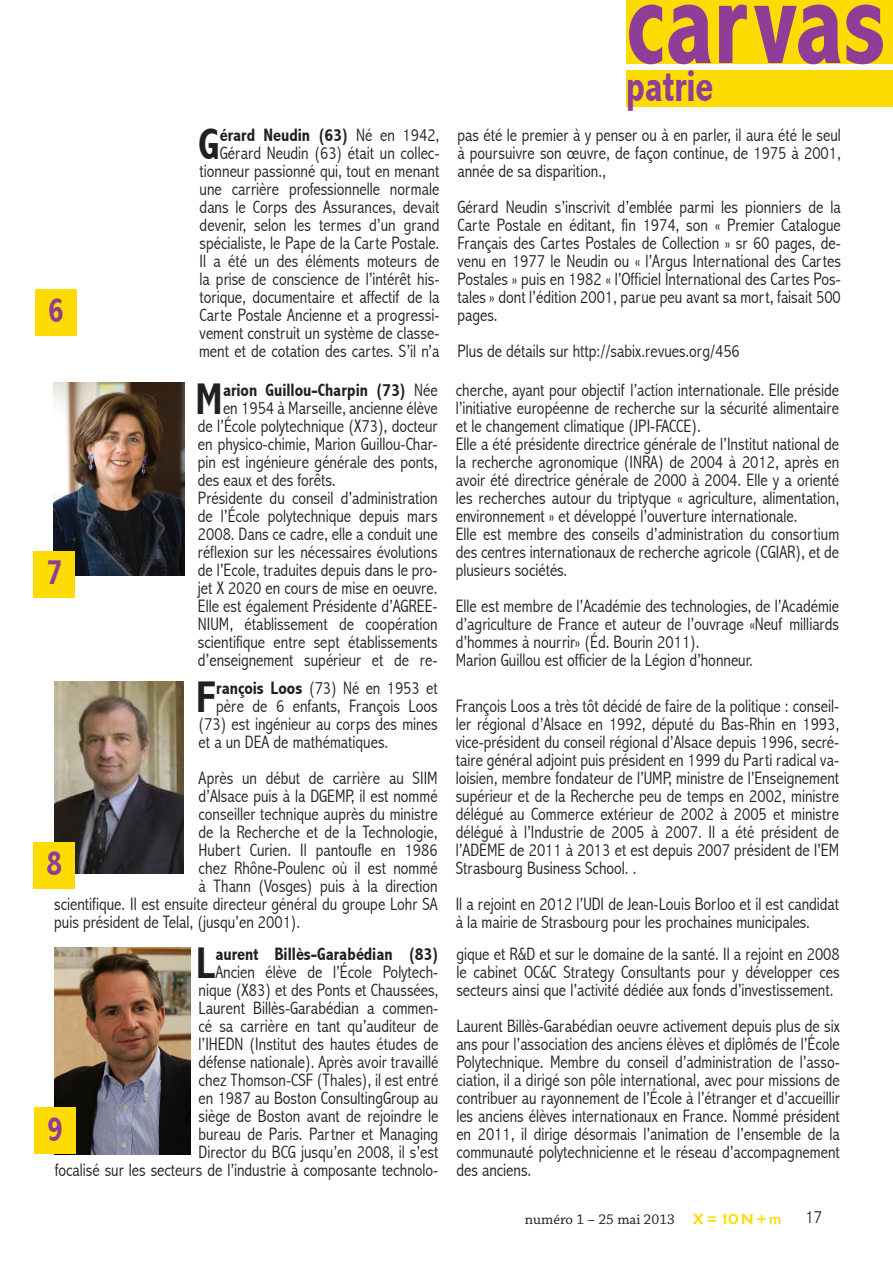
<style>
.page{position:relative;width:893px;height:1263px;background:#fff}
.page>*{position:absolute;margin:0;border:0;box-sizing:border-box;transform-origin:0 0}
.t1{font:700 condensed 122.85px "Abadi";color:#8f3e97;scale:.89 1}
.t2{font:700 condensed 45px "Abadi";color:#8f3e97;scale:.89 1}
.Paragraph_A{font:700 condensed 44.4px "Abadi";color:#231f20}
.t3{font:700 condensed 36px "Abadi";color:#8f3e97;scale:.89 1}
.Paragraph_A-2{font:300 condensed 18px/18px "Abadi";color:#231f20;text-align:justify}
.Paragraph_A-3{font:700 condensed 18px "Abadi";color:#231f20}
.t4{font:15px "Chaparral Pro";color:#231f20}
.s1{font-weight:700}
.s2{font-weight:300}
.s3{font-family:"Copperplate Gothic";font-weight:700;color:#ffdc01}
.s4{font-family:"Eurostile";font-weight:700;color:#ffdc01}
</style>
<div class="page">
<div style="left:626px;top:0;width:267px;height:63px;background:#ffdc01"></div>
<div style="left:626px;top:70px;width:267px;height:36px;background:#ffdc01"></div>
<div style="left:35px;top:289px;width:42px;height:47px;background:#ffdc01"></div>
<img style="left:54px;top:383px;width:130px;height:192px">
<div style="left:33px;top:551px;width:42px;height:47px;background:#ffdc01"></div>
<img style="left:55px;top:947px;width:135px;height:207px">
<div style="left:34px;top:1107px;width:42px;height:47px;background:#ffdc01"></div>
<img style="left:55px;top:681px;width:128px;height:192px">
<div style="left:33px;top:842px;width:42px;height:46px;background:#ffdc01"></div>
<p class="t3" style="left:48px;top:289px;width:19px">6</p>
<p class="t3" style="left:46px;top:551px;width:19px">7</p>
<p class="t1" style="left:626px;top:-49px;width:293px">carvas</p>
<p class="t2" style="left:626px;top:60px;width:99px">patrie</p>
<p class="Paragraph_A" style="left:199px;top:118px;width:23px">G</p>
<p class="Paragraph_A-2" style="left:199px;top:126px;width:242px;text-align:right"><span class="s1">érard Neudin (63)</span> Né en 1942, Gérard Neudin (63) était un collec&shy;tionneur passionné qui, tout en menant une carrière professionnelle normale dans le Corps des Assurances, devait devenir, selon les termes d’un grand spécialiste, le Pape de la Carte Postale.<br>Il a été un des éléments moteurs de la prise de conscience de l’intérêt his&shy;torique, documentaire et affectif de la Carte Postale Ancienne et a progressi&shy;vement construit un système de classe&shy;ment et de cotation des cartes. S’il n’a</p>
<p class="Paragraph_A-2" style="left:457px;top:126px;width:385px">pas été le premier à y penser ou à en parler, il aura été le seul à poursuivre son œuvre, de façon continue, de 1975 à 2001, année de sa disparition.,</p>
<p class="Paragraph_A-2" style="left:457px;top:198px;width:385px">Gérard Neudin s’inscrivit d’emblée parmi les pionniers de la Carte Postale en éditant, fin 1974, son « Premier Catalogue Français des Cartes Postales de Collection » sr 60 pages, de&shy;venu en 1977 le Neudin ou « l’Argus International des Cartes Postales » puis en 1982 « l’Officiel International des Cartes Pos&shy;tales » dont l’édition 2001, parue peu avant sa mort, faisait 500 pages.</p>
<p class="Paragraph_A-2" style="left:457px;top:342px;width:284px">Plus de détails sur http://sabix.revues.org/456</p>
<p class="Paragraph_A" style="left:195px;top:373px;width:29px">M</p>
<p class="Paragraph_A-3" style="left:223px;top:379px;width:216px">arion Guillou-Charpin (73) <span class="s2">Née</span></p>
<p class="Paragraph_A-2" style="left:223px;top:399px;width:216px">en 1954 à Marseille, ancienne élève</p>
<p class="Paragraph_A-2" style="left:198px;top:417px;width:241px">de l’École polytechnique (X73), docteur</p>
<p class="Paragraph_A-2" style="left:198px;top:435px;width:241px">en physico-chimie, Marion Guillou-Char-</p>
<p class="Paragraph_A-2" style="left:198px;top:453px;width:241px">pin est ingénieure générale des ponts,</p>
<p class="Paragraph_A-2" style="left:198px;top:471px;width:139px">des eaux et des forêts.</p>
<p class="Paragraph_A-2" style="left:198px;top:489px;width:241px">Présidente du conseil d’administration de l’École polytechnique depuis mars 2008. Dans ce cadre, elle a conduit une réflexion sur les nécessaires évolutions de l’Ecole, traduites depuis dans le pro&shy;jet X 2020 en cours de mise en oeuvre.</p>
<p class="Paragraph_A-2" style="left:198px;top:597px;width:241px">Elle est également Présidente d’AGREE-NIUM, établissement de coopération scientifique entre sept établissements d’enseignement supérieur et de re-</p>
<p class="Paragraph_A-2" style="left:456px;top:381px;width:385px">cherche, ayant pour objectif l’action internationale. Elle préside l’initiative européenne de recherche sur la sécurité alimentaire et le changement climatique (JPI-FACCE).</p>
<p class="Paragraph_A-2" style="left:456px;top:435px;width:385px">Elle a été présidente directrice générale de l’Institut national de la recherche agronomique (INRA) de 2004 à 2012, après en avoir été directrice générale de 2000 à 2004. Elle y a orienté les recherches autour du triptyque « agriculture, alimentation, environnement » et développé l’ouverture internationale.</p>
<p class="Paragraph_A-2" style="left:456px;top:525px;width:385px">Elle est membre des conseils d’administration du consortium des centres internationaux de recherche agricole (CGIAR), et de plusieurs sociétés.</p>
<p class="Paragraph_A-2" style="left:456px;top:597px;width:385px">Elle est membre de l’Académie des technologies, de l’Académie d’agriculture de France et auteur de l’ouvrage «Neuf milliards d’hommes à nourrir» (Éd. Bourin 2011).</p>
<p class="Paragraph_A-2" style="left:456px;top:651px;width:299px">Marion Guillou est officier de la Légion d’honneur.</p>
<p class="Paragraph_A" style="left:196px;top:671px;width:22px">F</p>
<p class="Paragraph_A-2" style="left:216px;top:679px;width:223px"><span class="s1">rançois Loos</span> (73) Né en 1953 et</p>
<p class="Paragraph_A-2" style="left:216px;top:697px;width:223px">père de 6 enfants, François Loos</p>
<p class="Paragraph_A-2" style="left:199px;top:715px;width:241px">(73) est ingénieur au corps des mines</p>
<p class="Paragraph_A-2" style="left:199px;top:733px;width:191px">et a un DEA de mathématiques.</p>
<p class="Paragraph_A-2" style="left:199px;top:769px;width:241px">Après un début de carrière au SIIM</p>
<p class="Paragraph_A-2" style="left:199px;top:787px;width:241px">d’Alsace puis à la DGEMP, il est nommé</p>
<p class="Paragraph_A-2" style="left:199px;top:805px;width:241px">conseiller technique auprès du ministre</p>
<p class="Paragraph_A-2" style="left:199px;top:823px;width:241px">de la Recherche et de la Technologie,</p>
<p class="Paragraph_A-2" style="left:199px;top:841px;width:241px">Hubert Curien. Il pantoufle en 1986</p>
<p class="Paragraph_A-2" style="left:199px;top:859px;width:241px">chez Rhône-Poulenc où il est nommé</p>
<p class="Paragraph_A-2" style="left:199px;top:877px;width:241px">à Thann (Vosges) puis à la direction</p>
<p class="Paragraph_A-2" style="left:54px;top:895px;width:385px">scientifique. Il est ensuite directeur général du groupe Lohr SA</p>
<p class="Paragraph_A-2" style="left:54px;top:913px;width:248px">puis président de Telal, (jusqu’en 2001).</p>
<p class="t3" style="left:46px;top:842px;width:19px">8</p>
<p class="Paragraph_A-2" style="left:456px;top:697px;width:385px">François Loos a très tôt décidé de faire de la politique : conseil&shy;ler régional d’Alsace en 1992, député du Bas-Rhin en 1993, vice-président du conseil régional d’Alsace depuis 1996, secré&shy;taire général adjoint puis président en 1999 du Parti radical va&shy;loisien, membre fondateur de l’UMP, ministre de l’Enseignement supérieur et de la Recherche peu de temps en 2002, ministre délégué au Commerce extérieur de 2002 à 2005 et ministre délégué à l’Industrie de 2005 à 2007. Il a été président de l’ADEME de 2011 à 2013 et est depuis 2007 président de l’EM Strasbourg Business School. .</p>
<p class="Paragraph_A-2" style="left:456px;top:895px;width:385px">Il a rejoint en 2012 l’UDI de Jean-Louis Borloo et il est candidat à la mairie de Strasbourg pour les prochaines municipales.</p>
<p class="Paragraph_A-2" style="left:55px;top:944px;width:385px;text-align:right"><span class="s1">aurent Billès-Garabédian (83)<br></span>Ancien élève de l’École Polytech-<br>nique (X83) et des Ponts et Chaussées,<br>Laurent Billès-Garabédian a commen-<br>cé sa carrière en tant qu’auditeur de<br>l’IHEDN (Institut des hautes études de<br>défense nationale). Après avoir travaillé<br>chez Thomson-CSF (Thales), il est entré<br>en 1987 au Boston ConsultingGroup au<br>siège de Boston avant de rejoindre le<br>bureau de Paris. Partner et Managing<br>Director du BCG jusqu’en 2008, il s’est<br>focalisé sur les secteurs de l’industrie à composante technolo-</p>
<p class="Paragraph_A-2" style="left:456px;top:944px;width:385px">gique et R&amp;D et sur le domaine de la santé. Il a rejoint en 2008 le cabinet OC&amp;C Strategy Consultants pour y développer ces secteurs ainsi que l’activité dédiée aux fonds d’investissement.</p>
<p class="Paragraph_A" style="left:196px;top:937px;width:21px">L</p>
<p class="Paragraph_A-2" style="left:456px;top:1016px;width:385px">Laurent Billès-Garabédian oeuvre activement depuis plus de six ans pour l’association des anciens élèves et diplômés de l’École Polytechnique. Membre du conseil d’administration de l’asso&shy;ciation, il a dirigé son pôle international, avec pour missions de contribuer au rayonnement de l’École à l’étranger et d’accueillir les anciens élèves internationaux en France. Nommé président en 2011, il dirige désormais l’animation de l’ensemble de la communauté polytechnicienne et le réseau d’accompagnement des anciens.</p>
<p class="t3" style="left:47px;top:1108px;width:19px">9</p>
<p class="t4" style="left:525px;top:1211px;width:258px">numéro 1 – 25 mai 2013 <span class="s3">X = 10 N +</span> <span class="s4">m</span></p>
<p class="Paragraph_A-2" style="left:805px;top:1208px;width:18px">17</p>
</div>
